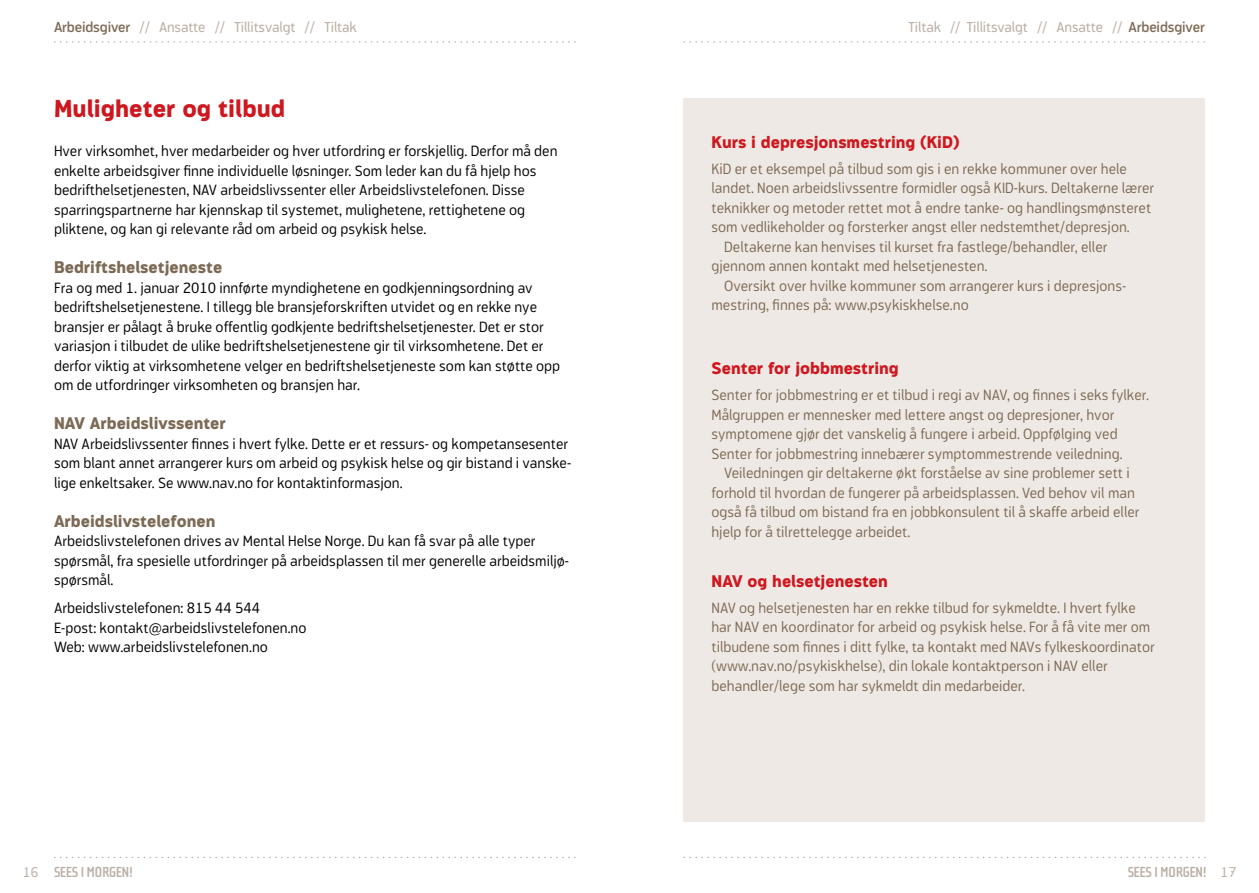
<style>
.page{position:relative;width:1259px;height:893px;background:#fff}
.page>*{position:absolute;margin:0;border:0;box-sizing:border-box;transform-origin:0 0}
.t1{font:800 24px "Modus";color:#ce171e}
.t2{font:800 16.5px "Modus";color:#ce171e}
.t3{font:800 16.5px "Modus";color:#7c6a55}
.t4{font:300 15px/19.5px "Modus";color:#000}
.t5{font:300 15px/19.5px "Modus";color:#7c6a55}
.t6{font:700 15px "Cholla Sans";letter-spacing:-.04em;color:#bbb0a6}
.t7{font:14.4px "Modus";letter-spacing:-.01em;color:#bbb0a6}
.s1{font-weight:600;color:#7c6a55}
.s2{font-family:"Modus";font-weight:300;font-size:14.4px}
</style>
<div class="page">
<svg style="left:54px;top:41px;width:521px;height:1px"></svg>
<svg style="left:54px;top:857px;width:521px;height:1px"></svg>
<svg style="left:683px;top:41px;width:522px;height:1px"></svg>
<svg style="left:683px;top:857px;width:522px;height:1px"></svg>
<div style="left:683px;top:98px;width:522px;height:724px;background:#efe9e5"></div>
<p class="t7" style="left:54px;top:19px;width:304px"><span class="s1">Arbeidsgiver</span> // Ansatte // Tillitsvalgt // Tiltak</p>
<p class="t7" style="left:908px;top:19px;width:298px">Tiltak // Tillitsvalgt // Ansatte // <span class="s1">Arbeidsgiver</span></p>
<h1 class="t1" style="left:54px;top:95px;width:233px">Muligheter og tilbud</h1>
<p class="t4" style="left:54px;top:141px;width:505px">Hver virksomhet, hver medarbeider og hver utfordring er forskjellig. Derfor må den enkelte arbeidsgiver finne individuelle løsninger. Som leder kan du få hjelp hos bedrifthelsetjenesten, NAV arbeidslivssenter eller Arbeidslivstelefonen. Disse sparringspartnerne har kjennskap til systemet, mulighetene, rettighetene og pliktene, og kan gi relevante råd om arbeid og psykisk helse.</p>
<p class="t3" style="left:54px;top:258px;width:170px">Bedriftshelsetjeneste</p>
<p class="t4" style="left:54px;top:278px;width:508px">Fra og med 1. januar 2010 innførte myndighetene en godkjenningsordning av bedriftshelsetjenestene. I tillegg ble bransjeforskriften utvidet og en rekke nye bransjer er pålagt å bruke offentlig godkjente bedriftshelsetjenester. Det er stor variasjon i tilbudet de ulike bedriftshelsetjenestene gir til virksomhetene. Det er derfor viktig at virksomhetene velger en bedriftshelsetjeneste som kan støtte opp om de utfordringer virksomheten og bransjen har.</p>
<p class="t3" style="left:54px;top:414px;width:173px">NAV Arbeidslivssenter</p>
<p class="t4" style="left:54px;top:434px;width:519px">NAV Arbeidslivssenter finnes i hvert fylke. Dette er et ressurs- og kompetansesenter som blant annet arrangerer kurs om arbeid og psykisk helse og gir bistand i vanske&shy;lige enkeltsaker. Se www.nav.no for kontaktinformasjon.</p>
<p class="t3" style="left:54px;top:512px;width:163px">Arbeidslivstelefonen</p>
<p class="t4" style="left:54px;top:531px;width:517px">Arbeidslivstelefonen drives av Mental Helse Norge. Du kan få svar på alle typer spørsmål, fra spesielle utfordringer på arbeidsplassen til mer generelle arbeidsmiljø&shy;spørsmål.</p>
<p class="t4" style="left:54px;top:598px;width:254px">Arbeidslivstelefonen: 815 44 544<br>E-post: kontakt@arbeidslivstelefonen.no<br>Web: www.arbeidslivstelefonen.no</p>
<p class="t5" style="left:711px;top:598px;width:445px">NAV og helsetjenesten har en rekke tilbud for sykmeldte. I hvert fylke har NAV en koordinator for arbeid og psykisk helse. For å få vite mer om tilbudene som finnes i ditt fylke, ta kontakt med NAVs fylkeskoordinator (www.nav.no/psykiskhelse), din lokale kontaktperson i NAV eller behandler/lege som har sykmeldt din medarbeider.</p>
<p class="t2" style="left:711px;top:133px;width:249px">Kurs i depresjonsmestring (KiD)</p>
<p class="t5" style="left:711px;top:159px;width:417px">KiD er et eksempel på tilbud som gis i en rekke kommuner over hele</p>
<p class="t5" style="left:711px;top:178px;width:444px">landet. Noen arbeidslivssentre formidler også KID-kurs. Deltakerne lærer</p>
<p class="t5" style="left:711px;top:198px;width:441px">teknikker og metoder rettet mot å endre tanke- og handlingsmønsteret</p>
<p class="t5" style="left:711px;top:217px;width:420px">som vedlikeholder og forsterker angst eller nedstemthet/depresjon.</p>
<p class="t5" style="left:724px;top:237px;width:385px">Deltakerne kan henvises til kurset fra fastlege/behandler, eller</p>
<p class="t5" style="left:711px;top:256px;width:277px">gjennom annen kontakt med helsetjenesten.</p>
<p class="t5" style="left:724px;top:276px;width:402px">Oversikt over hvilke kommuner som arrangerer kurs i depresjons-</p>
<p class="t5" style="left:711px;top:295px;width:259px">mestring, finnes på: www.psykiskhelse.no</p>
<p class="t2" style="left:711px;top:359px;width:189px">Senter for jobbmestring</p>
<p class="t5" style="left:711px;top:385px;width:439px">Senter for jobbmestring er et tilbud i regi av NAV, og finnes i seks fylker.<br>Målgruppen er mennesker med lettere angst og depresjoner, hvor symptomene gjør det vanskelig å fungere i arbeid. Oppfølging ved Senter for jobbmestring innebærer symptommestrende veiledning.</p>
<p class="t5" style="left:711px;top:463px;width:430px;text-indent:13px">Veiledningen gir deltakerne økt forståelse av sine problemer sett i forhold til hvordan de fungerer på arbeidsplassen. Ved behov vil man også få tilbud om bistand fra en jobbkonsulent til å skaffe arbeid eller hjelp for å tilrettelegge arbeidet.</p>
<p class="t2" style="left:711px;top:572px;width:178px">NAV og helsetjenesten</p>
<p class="t6" style="left:23px;top:864px;width:112px"><span class="s2">16</span> SEES I MORGEN!</p>
<p class="t6" style="left:1127px;top:864px;width:110px">SEES I MORGEN! <span class="s2">17</span></p>
</div>
